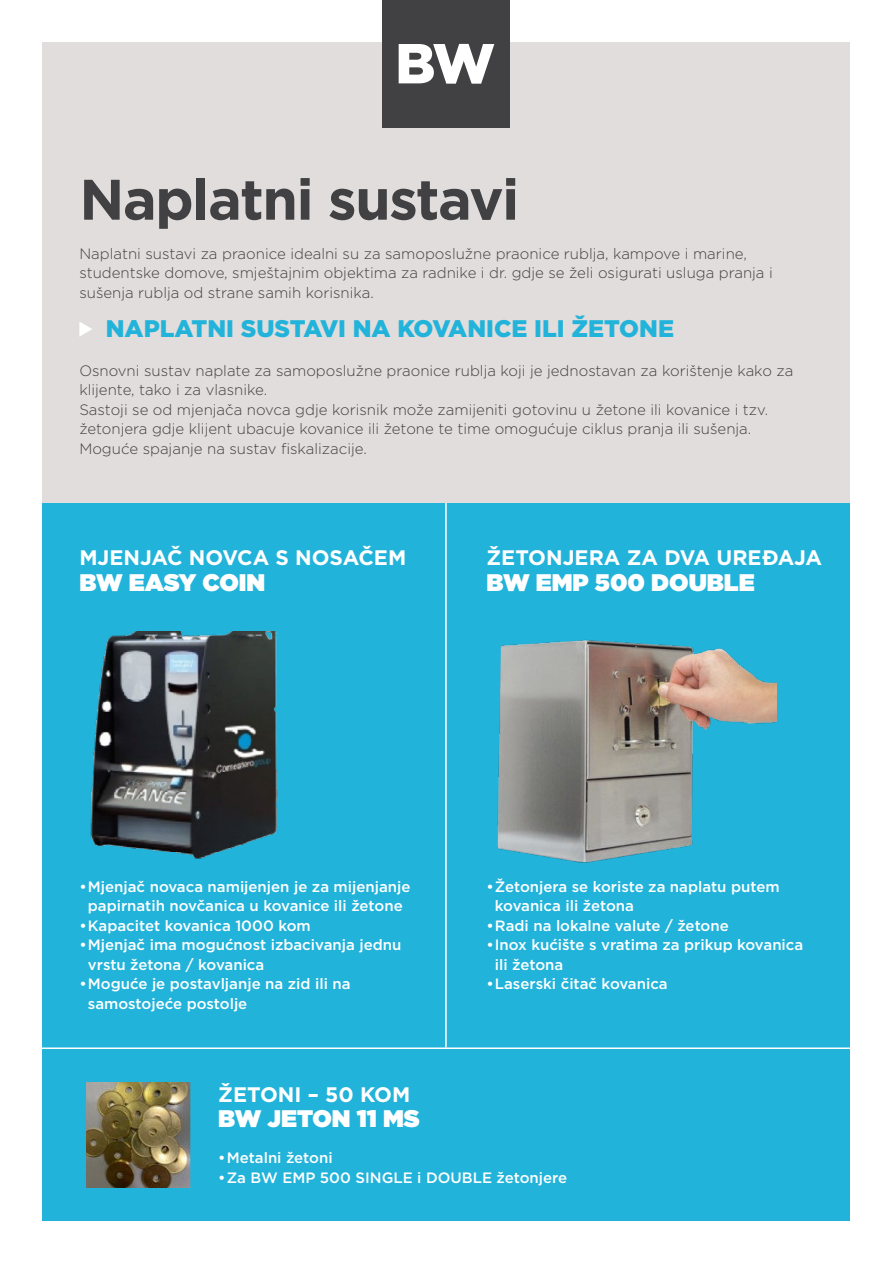
<style>
.page{position:relative;width:893px;height:1263px;background:#fff}
.page>*{position:absolute;margin:0;border:0;box-sizing:border-box;transform-origin:0 0}
.t1{font:700 57px "Gotham";letter-spacing:-.025em;color:#414042}
.t2{font:900 24px "Gotham";color:#fff}
.t3{font:900 24px "Gotham";color:#22b3da}
.t4{font:700 21px "Gotham";color:#fff}
.t5{font:300 15px/19.5px "Gotham";color:#414042}
.t6{font:500 15px/19.5px "Gotham";color:#fff}
</style>
<div class="page">
<div style="left:43px;top:43px;width:807px;height:476px;background:#e0dddc"></div>
<div style="left:43px;top:503px;width:807px;height:717px;background:#22b3da"></div>
<div style="left:383px;top:0;width:127px;height:128px;background:#414042"></div>
<svg style="left:399px;top:44px;width:95px;height:40px"></svg>
<svg style="left:79px;top:322px;width:13px;height:14px"></svg>
<img style="left:90px;top:631px;width:188px;height:228px">
<img style="left:497px;top:639px;width:280px;height:224px">
<img style="left:86px;top:1083px;width:105px;height:104px">
<hr style="left:20px;top:1047px;width:852px;height:2px;background:#fff">
<hr style="left:445px;top:503px;width:2px;height:544px;background:#fff">
<h1 class="t1" style="left:79px;top:167px;width:441px">Naplatni sustavi</h1>
<p class="t5" style="left:79px;top:244px;width:695px">Naplatni sustavi za praonice idealni su za samoposlužne praonice rublja, kampove i marine, studentske domove, smještajnim objektima za radnike i dr. gdje se želi osigurati usluga pranja i sušenja rublja od strane samih korisnika.</p>
<h2 class="t3" style="left:106px;top:315px;width:570px">NAPLATNI SUSTAVI NA KOVANICE ILI ŽETONE</h2>
<p class="t5" style="left:79px;top:361px;width:715px">Osnovni sustav naplate za samoposlužne praonice rublja koji je jednostavan za korištenje kako za klijente, tako i za vlasnike.<br>Sastoji se od mjenjača novca gdje korisnik može zamijeniti gotovinu u žetone ili kovanice i tzv. žetonjera gdje klijent ubacuje kovanice ili žetone te time omogućuje ciklus pranja ili sušenja.<br>Moguće spajanje na sustav fiskalizacije.</p>
<h3 class="t4" style="left:79px;top:546px;width:328px">MJENJAČ NOVCA S NOSAČEM</h3>
<h2 class="t2" style="left:79px;top:572px;width:187px">BW EASY COIN</h2>
<h3 class="t4" style="left:486px;top:546px;width:337px">ŽETONJERA ZA DVA UREĐAJA</h3>
<h2 class="t2" style="left:486px;top:572px;width:270px">BW EMP 500 DOUBLE</h2>
<p class="t6" style="left:79px;top:877px;width:333px;text-align:center">• Mjenjač novaca namijenjen je za mijenjanje papirnatih novčanica u kovanice ili žetone</p>
<p class="t6" style="left:79px;top:916px;width:233px">• Kapacitet kovanica 1000 kom</p>
<p class="t6" style="left:88px;top:935px;width:315px;text-indent:-9px">• Mjenjač ima mogućnost izbacivanja jednu vrstu žetona / kovanica</p>
<p class="t6" style="left:88px;top:974px;width:264px;text-indent:-9px">• Moguće je postavljanje na zid ili na samostojeće postolje</p>
<p class="t6" style="left:495px;top:877px;width:286px;text-indent:-9px">• Žetonjera se koriste za naplatu putem kovanica ili žetona</p>
<p class="t6" style="left:486px;top:916px;width:244px">• Radi na lokalne valute / žetone</p>
<p class="t6" style="left:495px;top:935px;width:310px;text-indent:-9px">• Inox kućište s vratima za prikup kovanica ili žetona</p>
<p class="t6" style="left:486px;top:974px;width:183px">• Laserski čitač kovanica</p>
<h3 class="t4" style="left:218px;top:1082px;width:194px">ŽETONI – 50 KOM</h3>
<h2 class="t2" style="left:218px;top:1108px;width:203px">BW JETON 11 MS</h2>
<p class="t6" style="left:218px;top:1148px;width:116px">• Metalni žetoni</p>
<p class="t6" style="left:218px;top:1167px;width:351px">• Za BW EMP 500 SINGLE i DOUBLE žetonjere</p>
</div>
